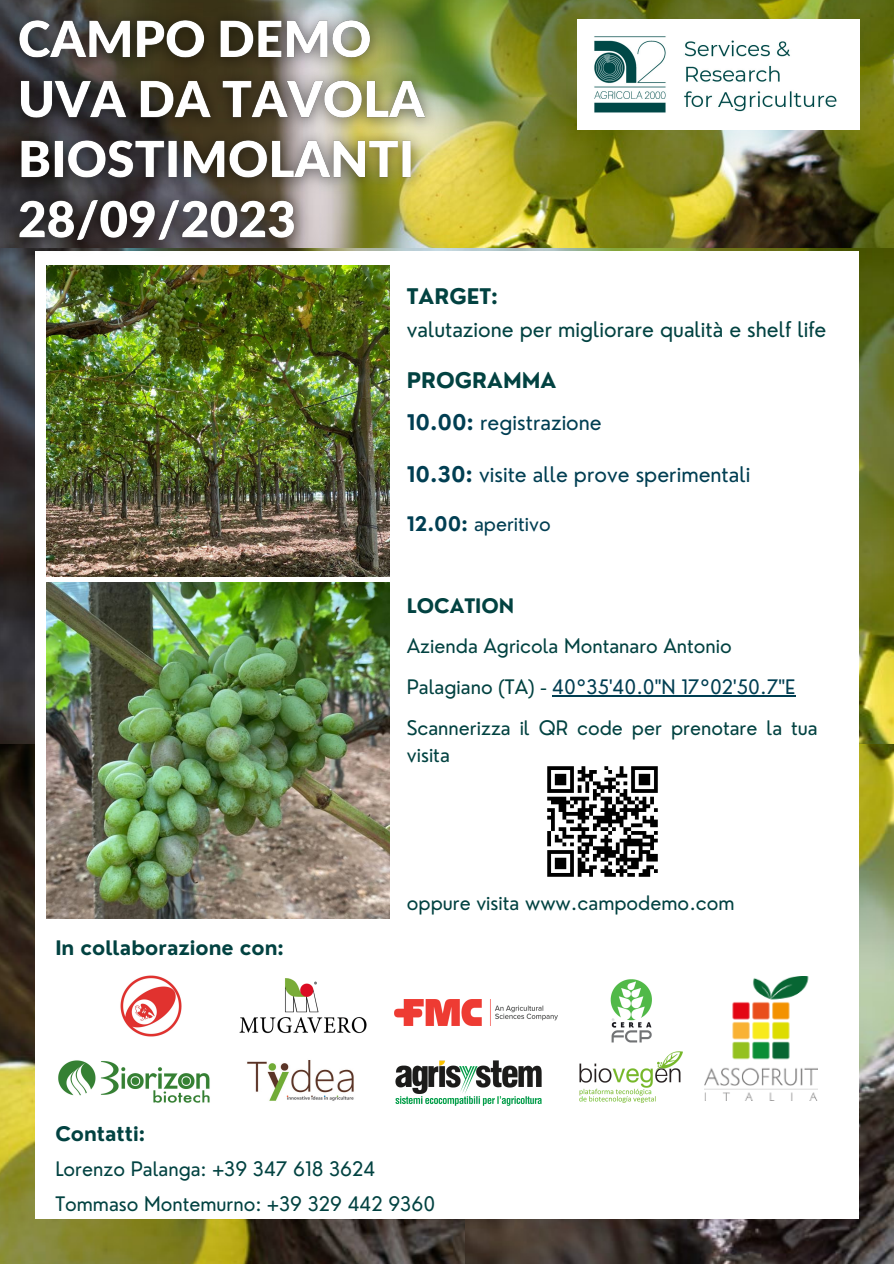
<style>
.page{position:relative;width:894px;height:1264px;background:#fff}
.page>*{position:absolute;margin:0;border:0;box-sizing:border-box;transform-origin:0 0}
.t1{font:21px "Nourd";color:#003e52}
.t2{font:21px "Nourd";color:#024241}
.t3{font:700 21px "Nourd";color:#024241}
.t4{font:19.5px/27px "Nourd";color:#024241}
.t5{font:19.5px "Nourd";color:#003e52}
.t6{font:700 19.5px "Nourd";color:#024241}
.s1{font-weight:700}
.s2{color:#024241}
</style>
<div class="page">
<img style="left:464px;top:743px;width:429px;height:520px">
<img style="left:0;top:743px;width:464px;height:520px">
<img style="left:446px;top:0;width:447px;height:248px">
<img style="left:0;top:248px;width:893px;height:495px">
<div style="left:36px;top:251px;width:823px;height:968px;background:#fff"></div>
<img style="left:58px;top:1060px;width:152px;height:43px">
<img style="left:247px;top:1060px;width:107px;height:41px">
<img style="left:394px;top:999px;width:163px;height:26px">
<img style="left:610px;top:979px;width:42px;height:64px">
<img style="left:239px;top:978px;width:128px;height:56px">
<img style="left:120px;top:975px;width:62px;height:62px">
<img style="left:579px;top:1051px;width:104px;height:51px">
<img style="left:704px;top:976px;width:113px;height:124px">
<img style="left:547px;top:766px;width:111px;height:111px">
<img style="left:46px;top:265px;width:343px;height:311px">
<img style="left:46px;top:582px;width:343px;height:336px">
<img style="left:577px;top:20px;width:281px;height:110px">
<img style="left:395px;top:1060px;width:147px;height:46px">
<hr style="left:552px;top:695px;width:233px;height:1px;background:#003e52">
<img style="left:0;top:0;width:446px;height:264px">
<p class="t3" style="left:406px;top:283px;width:93px">TARGET:</p>
<p class="t2" style="left:406px;top:316px;width:421px">valutazione per migliorare qualità e shelf life</p>
<p class="t3" style="left:406px;top:366px;width:151px">PROGRAMMA</p>
<p class="t1" style="left:406px;top:409px;width:196px"><span class="s1">10.00:</span> registrazione</p>
<p class="t1" style="left:406px;top:461px;width:345px"><span class="s1">10.30:</span> visite alle prove sperimentali</p>
<p class="t5" style="left:406px;top:511px;width:145px"><span class="s1">12.00:</span> aperitivo</p>
<p class="t6" style="left:406px;top:593px;width:109px">LOCATION</p>
<p class="t4" style="left:406px;top:632px;width:326px">Azienda Agricola Montanaro Antonio</p>
<p class="t5" style="left:406px;top:674px;width:390px"><span class="s2">Palagiano (TA) -</span> 40°35'40.0"N 17°02'50.7"E</p>
<p class="t4" style="left:406px;top:713px;width:412px">Scannerizza il QR code per prenotare la tua visita</p>
<p class="t6" style="left:55px;top:935px;width:230px">In collaborazione con:</p>
<p class="t4" style="left:406px;top:889px;width:329px">oppure visita www.campodemo.com</p>
<p class="t6" style="left:55px;top:1121px;width:91px">Contatti:</p>
<p class="t4" style="left:55px;top:1154px;width:321px">Lorenzo Palanga: +39 347 618 3624</p>
<p class="t4" style="left:55px;top:1189px;width:381px">Tommaso Montemurno: +39 329 442 9360</p>
</div>
